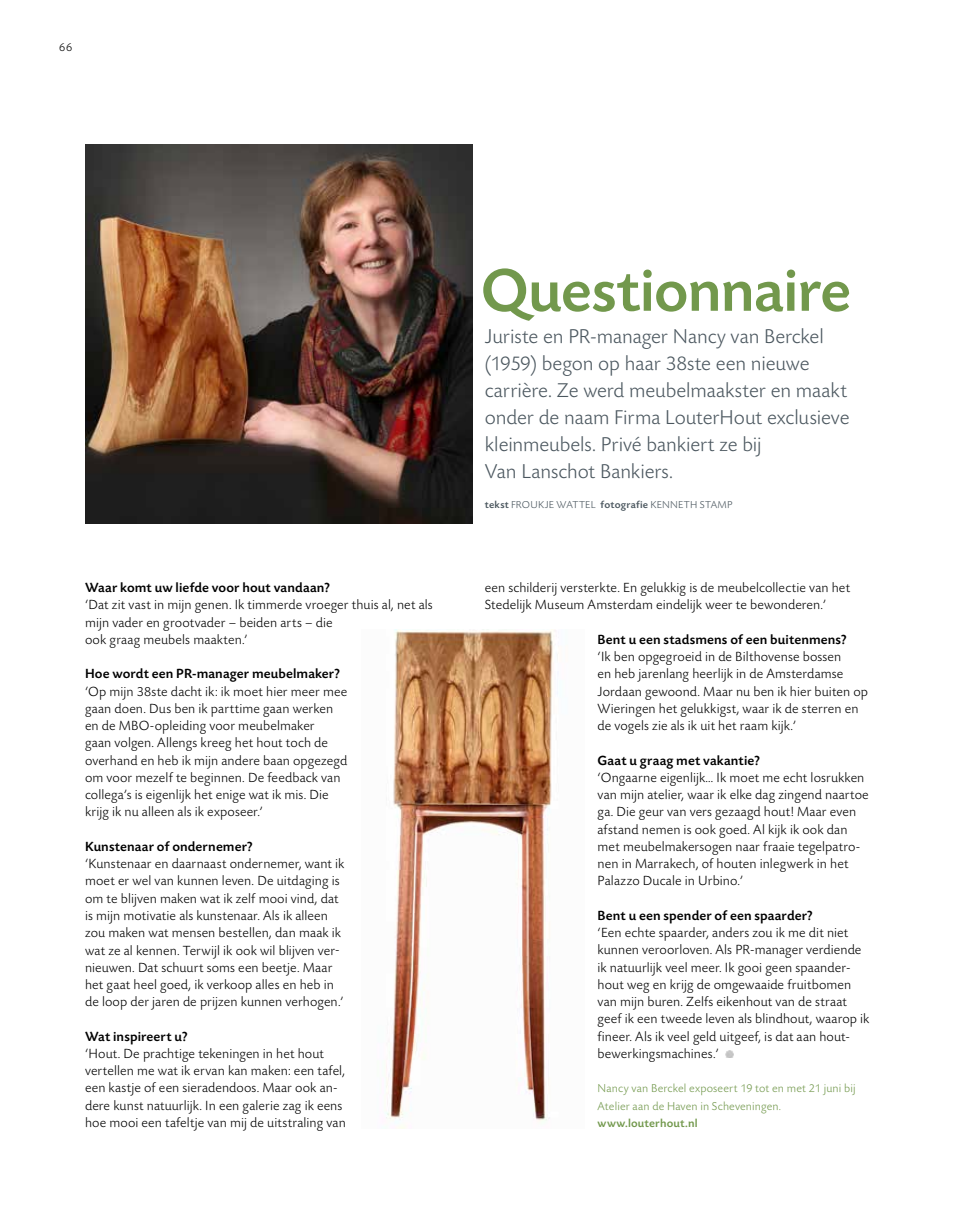
<style>
.page{position:relative;width:957px;height:1212px;background:#fff}
.page>*{position:absolute;margin:0;border:0;box-sizing:border-box;transform-origin:0 0}
.t1{font:500 63px "Today Sans BEFOP";letter-spacing:-.015em;color:#72984c}
.t2{font:300 21px/27px "Today Sans BEFOP";letter-spacing:-.005em;color:#4b575f}
.t3{font:300 13.95px/17.2px "Today Sans BEFOP";letter-spacing:.01em;color:#000}
.t4{font:500 13.95px "Today Sans BEFOP";letter-spacing:.01em;color:#000}
.t5{font:300 12px/17.2px "Today Sans BEFOP";letter-spacing:.01em;color:#72984c}
.t6{font:500 12px "Today Sans BEFOP";letter-spacing:.015em;color:#72984c}
.t7{font:300 12px "Today Sans BEFOP";color:#000}
.t8{font:300 10.5px "Today Sans BEFOP";letter-spacing:.02em;color:#4b575f}
.s1{font-weight:500}
</style>
<div class="page">
<img style="left:85px;top:145px;width:387px;height:378px">
<img style="left:386px;top:630px;width:172px;height:498px">
<svg style="left:726px;top:1050px;width:7px;height:8px"></svg>
<p class="t7" style="left:59px;top:41px;width:15px">66</p>
<p class="t4" style="left:85px;top:580px;width:246px">Waar komt uw liefde voor hout vandaan?</p>
<p class="t3" style="left:85px;top:597px;width:349px">‘Dat zit vast in mijn genen. Ik timmerde vroeger thuis al, net als mijn vader en grootvader – beiden arts – die<br>ook graag meubels maakten.’</p>
<p class="t4" style="left:85px;top:666px;width:256px">Hoe wordt een PR-manager meubelmaker?</p>
<p class="t3" style="left:85px;top:683px;width:264px">‘Op mijn 38ste dacht ik: ik moet hier meer mee gaan doen. Dus ben ik parttime gaan werken en de MBO-opleiding voor meubelmaker<br>gaan volgen. Allengs kreeg het hout toch de overhand en heb ik mijn andere baan opgezegd om voor mezelf te beginnen. De feedback van collega’s is eigenlijk het enige wat ik mis. Die krijg ik nu alleen als ik exposeer.’</p>
<p class="t4" style="left:85px;top:839px;width:169px">Kunstenaar of ondernemer?</p>
<p class="t3" style="left:85px;top:856px;width:261px">‘Kunstenaar en daarnaast ondernemer, want ik moet er wel van kunnen leven. De uitdaging is om te blijven maken wat ik zelf mooi vind, dat is mijn motivatie als kunstenaar. Als ik alleen zou maken wat mensen bestellen, dan maak ik wat ze al kennen. Terwijl ik ook wil blijven ver&shy;nieuwen. Dat schuurt soms een beetje. Maar het gaat heel goed, ik verkoop alles en heb in de loop der jaren de prijzen kunnen verhogen.’</p>
<p class="t4" style="left:85px;top:1029px;width:104px">Wat inspireert u?</p>
<p class="t3" style="left:85px;top:1045px;width:262px">‘Hout. De prachtige tekeningen in het hout vertellen me wat ik ervan kan maken: een tafel, een kastje of een sieradendoos. Maar ook an&shy;dere kunst natuurlijk. In een galerie zag ik eens hoe mooi een tafeltje van mij de uitstraling van</p>
<h1 class="t1" style="left:480px;top:257px;width:372px">Questionnaire</h1>
<h2 class="t2" style="left:485px;top:324px;width:366px">Juriste en PR-manager Nancy van Berckel (1959) begon op haar 38ste een nieuwe carrière. Ze werd meubelmaakster en maakt onder de naam Firma LouterHout exclusieve kleinmeubels. Privé bankiert ze bij<br>Van Lanschot Bankiers.</h2>
<p class="t8" style="left:485px;top:499px;width:249px"><span class="s1">tekst</span> FROUKJE WATTEL <span class="s1">fotografie</span> KENNETH STAMP</p>
<p class="t3" style="left:485px;top:580px;width:367px">een schilderij versterkte. En gelukkig is de meubelcollectie van het<br>Stedelijk Museum Amsterdam eindelijk weer te bewonderen.’</p>
<p class="t4" style="left:597px;top:632px;width:251px">Bent u een stadsmens of een buitenmens?</p>
<p class="t3" style="left:597px;top:649px;width:272px">‘Ik ben opgegroeid in de Bilthovense bossen<br>en heb jarenlang heerlijk in de Amsterdamse Jordaan gewoond. Maar nu ben ik hier buiten op Wieringen het gelukkigst, waar ik de sterren en de vogels zie als ik uit het raam kijk.’</p>
<p class="t4" style="left:597px;top:753px;width:164px">Gaat u graag met vakantie?</p>
<p class="t3" style="left:597px;top:769px;width:273px">‘Ongaarne eigenlijk… Ik moet me echt losrukken van mijn atelier, waar ik elke dag zingend naartoe ga. Die geur van vers gezaagd hout! Maar even afstand nemen is ook goed. Al kijk ik ook dan met meubelmakersogen naar fraaie tegelpatro&shy;nen in Marrakech, of houten inlegwerk in het Palazzo Ducale in Urbino.’</p>
<p class="t4" style="left:597px;top:908px;width:217px">Bent u een spender of een spaarder?</p>
<p class="t3" style="left:597px;top:925px;width:273px">‘Een echte spaarder, anders zou ik me dit niet kunnen veroorloven. Als PR-manager verdiende ik natuurlijk veel meer. Ik gooi geen spaander&shy;hout weg en krijg de omgewaaide fruitbomen van mijn buren. Zelfs eikenhout van de straat geef ik een tweede leven als blindhout, waarop ik fineer. Als ik veel geld uitgeef, is dat aan hout&shy;bewerkingsmachines.’</p>
<p class="t5" style="left:597px;top:1080px;width:259px">Nancy van Berckel exposeert 19 tot en met 21 juni bij<br>Atelier aan de Haven in Scheveningen.</p>
<p class="t6" style="left:597px;top:1117px;width:102px">www.louterhout.nl</p>
</div>
